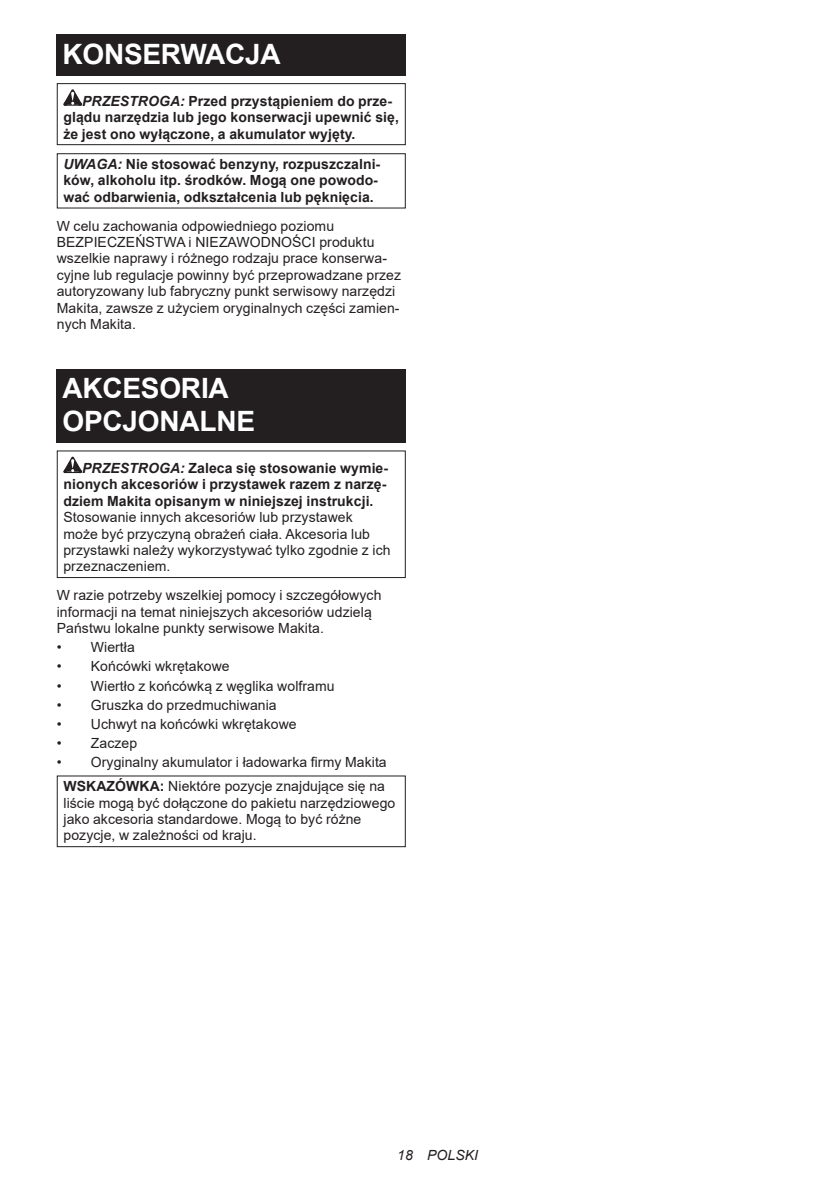
<style>
.page{position:relative;width:840px;height:1191px;background:#fff}
.page>*{position:absolute;margin:0;border:0;box-sizing:border-box;transform-origin:0 0}
.t1{font:700 28px/32.8px "Arial";letter-spacing:-.01em;color:#fff}
.t2{font:14px/16.4px "Arial";letter-spacing:.005em;color:#231f20}
.t3{font:700 14px/16.4px "Arial";letter-spacing:.005em;color:#231f20}
.t4{font:italic 14px "Arial";letter-spacing:.005em;color:#231f20}
.s1{font-style:italic}
.s2{font-weight:700}
</style>
<div class="page">
<div style="left:57px;top:34px;width:348px;height:41px;background:#231f20"></div>
<svg style="left:63px;top:89px;width:19px;height:17px"></svg>
<div style="left:57px;top:83px;width:348px;height:62px;border:1px solid #231f20"></div>
<div style="left:57px;top:153px;width:348px;height:55px;border:1px solid #231f20"></div>
<div style="left:57px;top:368px;width:348px;height:74px;background:#231f20"></div>
<svg style="left:63px;top:457px;width:19px;height:16px"></svg>
<div style="left:57px;top:450px;width:348px;height:128px;border:1px solid #231f20"></div>
<div style="left:57px;top:775px;width:348px;height:72px;border:1px solid #231f20"></div>
<h1 class="t1" style="left:62px;top:38px;width:220px">KONSERWACJA</h1>
<p class="t3" style="left:63px;top:93px;width:337px;text-indent:19px"><span class="s1">PRZESTROGA:</span> Przed przystąpieniem do prze&shy;glądu narzędzia lub jego konserwacji upewnić się, że jest ono wyłączone, a akumulator wyjęty.</p>
<p class="t3" style="left:63px;top:156px;width:318px"><span class="s1">UWAGA:</span> Nie stosować benzyny, rozpuszczalni&shy;ków, alkoholu itp. środków. Mogą one powodo&shy;wać odbarwienia, odkształcenia lub pęknięcia.</p>
<p class="t2" style="left:57px;top:217px;width:346px">W celu zachowania odpowiedniego poziomu BEZPIECZEŃSTWA i NIEZAWODNOŚCI produktu wszelkie naprawy i różnego rodzaju prace konserwa&shy;cyjne lub regulacje powinny być przeprowadzane przez autoryzowany lub fabryczny punkt serwisowy narzędzi Makita, zawsze z użyciem oryginalnych części zamien&shy;nych Makita.</p>
<h1 class="t1" style="left:62px;top:372px;width:194px">AKCESORIA<br>OPCJONALNE</h1>
<p class="t3" style="left:63px;top:460px;width:326px;text-indent:19px"><span class="s1">PRZESTROGA:</span> Zaleca się stosowanie wymie&shy;nionych akcesoriów i przystawek razem z narzę&shy;dziem Makita opisanym w niniejszej instrukcji.</p>
<p class="t2" style="left:63px;top:509px;width:328px">Stosowanie innych akcesoriów lub przystawek może być przyczyną obrażeń ciała. Akcesoria lub przystawki należy wykorzystywać tylko zgodnie z ich przeznaczeniem.</p>
<p class="t2" style="left:57px;top:587px;width:326px">W razie potrzeby wszelkiej pomocy i szczegółowych informacji na temat niniejszych akcesoriów udzielą<br>Państwu lokalne punkty serwisowe Makita.</p>
<p class="t2" style="left:57px;top:639px;width:80px">• Wiertła</p>
<p class="t2" style="left:57px;top:658px;width:174px">• Końcówki wkrętakowe</p>
<p class="t2" style="left:57px;top:677px;width:279px">• Wiertło z końcówką z węglika wolframu</p>
<p class="t2" style="left:57px;top:696px;width:221px">• Gruszka do przedmuchiwania</p>
<p class="t2" style="left:57px;top:715px;width:241px">• Uchwyt na końcówki wkrętakowe</p>
<p class="t2" style="left:57px;top:735px;width:82px">• Zaczep</p>
<p class="t2" style="left:57px;top:750px;width:331px;line-height:23.8px;text-align:center">• Oryginalny akumulator i ładowarka firmy Makita<br><span class="s2">WSKAZÓWKA:</span> Niektóre pozycje znajdujące się na</p>
<p class="t2" style="left:63px;top:794px;width:333px">liście mogą być dołączone do pakietu narzędziowego jako akcesoria standardowe. Mogą to być różne pozycje, w zależności od kraju.</p>
<p class="t4" style="left:397px;top:1146px;width:82px">18 POLSKI</p>
</div>
